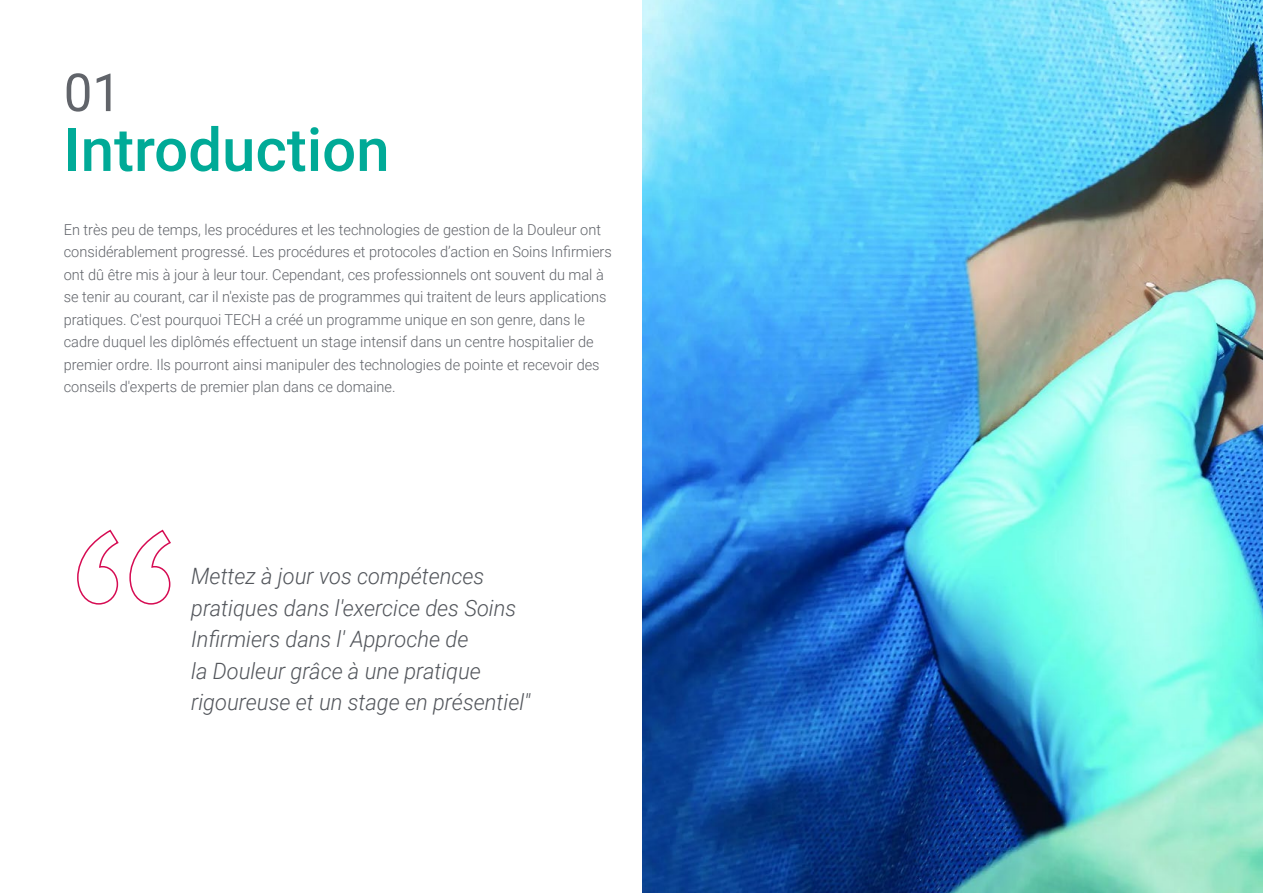
<style>
.page{position:relative;width:1263px;height:893px;background:#fff}
.page>*{position:absolute;margin:0;border:0;box-sizing:border-box;transform-origin:0 0}
.t1{font:500 60px "Roboto";color:#00aa97}
.t2{font:52.5px "Roboto";color:#61646a}
.t3{font:italic 300 22.5px/31.5px "Roboto";color:#52555b}
.t4{font:300 15px/22.5px "Roboto";color:#61646a}
</style>
<div class="page">
<svg style="left:77px;top:529px;width:94px;height:76px"></svg>
<img style="left:642px;top:0;width:621px;height:893px">
<h2 class="t2" style="left:64px;top:56px;width:59px">01</h2>
<h1 class="t1" style="left:64px;top:108px;width:327px">Introduction</h1>
<p class="t4" style="left:64px;top:217px;width:549px">En très peu de temps, les procédures et les technologies de gestion de la Douleur ont considérablement progressé. Les procédures et protocoles d’action en Soins Infirmiers ont dû être mis à jour à leur tour. Cependant, ces professionnels ont souvent du mal à se tenir au courant, car il n'existe pas de programmes qui traitent de leurs applications pratiques. C'est pourquoi TECH a créé un programme unique en son genre, dans le cadre duquel les diplômés effectuent un stage intensif dans un centre hospitalier de premier ordre. Ils pourront ainsi manipuler des technologies de pointe et recevoir des conseils d'experts de premier plan dans ce domaine.</p>
<h3 class="t3" style="left:191px;top:559px;width:341px">Mettez à jour vos compétences pratiques dans l'exercice des Soins Infirmiers dans l' Approche de<br>la Douleur grâce à une pratique rigoureuse et un stage en présentiel"</h3>
</div>
